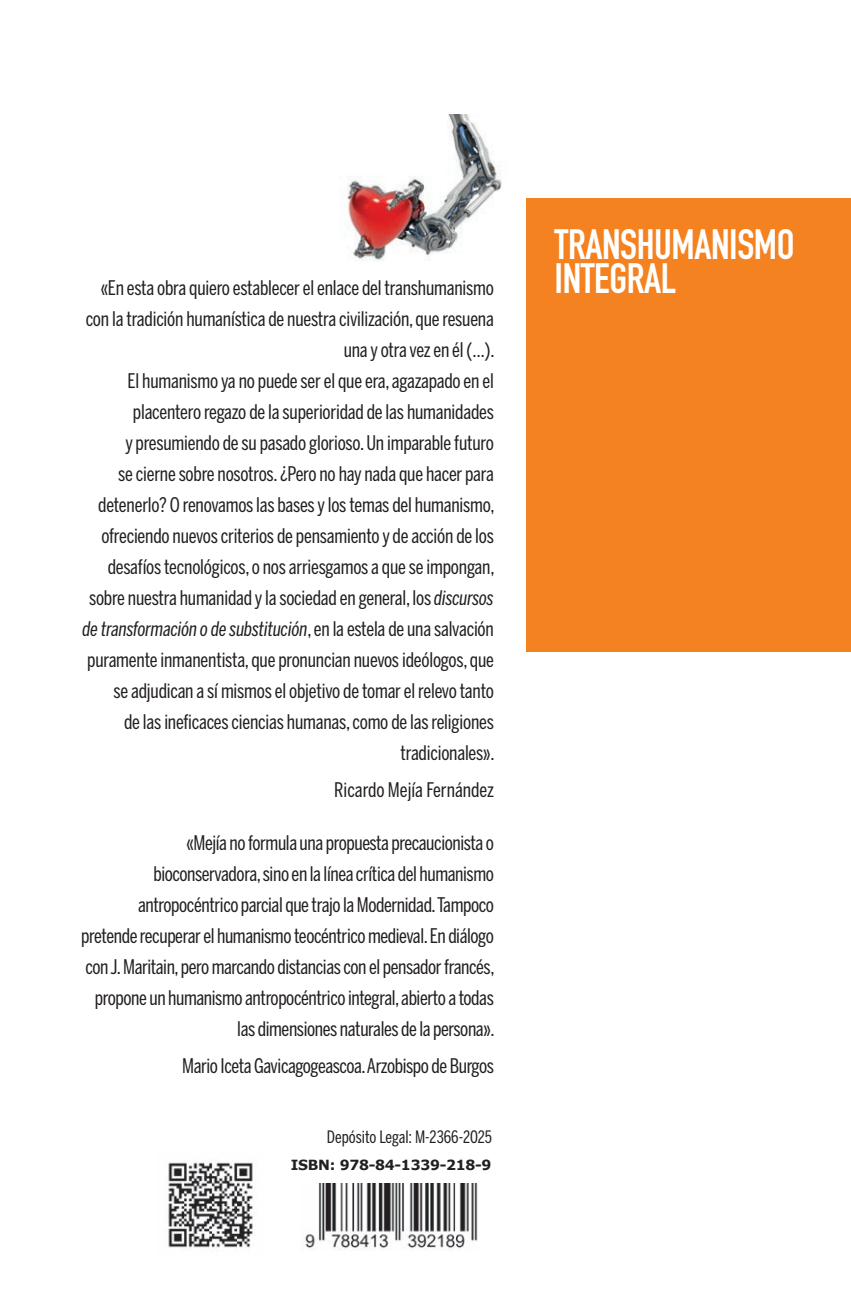
<style>
.page{position:relative;width:851px;height:1304px;background:#fff}
.page>*{position:absolute;margin:0;border:0;box-sizing:border-box;transform-origin:0 0}
.t1{font:700 41.8px/33.4px "DIN Condensed";letter-spacing:-.01em;color:#fff}
.t2{font:20px/31px "Benton Sans Comp";letter-spacing:-.015em;color:#231f20;text-align:right}
.t3{font:17px "Benton Sans Comp";color:#231f20}
.t4{font:700 14px "Verdana";letter-spacing:-.02em;color:#231f20}
.s1{font-style:italic}
</style>
<div class="page">
<img style="left:344px;top:115px;width:158px;height:146px">
<img style="left:302px;top:1184px;width:176px;height:66px">
<div style="left:526px;top:198px;width:324px;height:454px;background:#f58220"></div>
<img style="left:166px;top:1160px;width:87px;height:88px">
<p class="t2" style="left:82px;top:272px;width:413px">«En esta obra quiero establecer el enlace del transhumanismo con la tradición humanística de nuestra civilización, que resuena una y otra vez en él (…).<br>El humanismo ya no puede ser el que era, agazapado en el placentero regazo de la superioridad de las humanidades<br>y presumiendo de su pasado glorioso. Un imparable futuro<br>se cierne sobre nosotros. ¿Pero no hay nada que hacer para detenerlo? O renovamos las bases y los temas del humanismo, ofreciendo nuevos criterios de pensamiento y de acción de los desafíos tecnológicos, o nos arriesgamos a que se impongan, sobre nuestra humanidad y la sociedad en general, los <span class="s1">discursos de transformación o de substitución</span>, en la estela de una salvación puramente inmanentista, que pronuncian nuevos ideólogos, que se adjudican a sí mismos el objetivo de tomar el relevo tanto<br>de las ineficaces ciencias humanas, como de las religiones tradicionales».</p>
<p class="t2" style="left:334px;top:774px;width:161px">Ricardo Mejía Fernández</p>
<p class="t2" style="left:81px;top:828px;width:415px">«Mejía no formula una propuesta precaucionista o bioconservadora, sino en la línea crítica del humanismo antropocéntrico parcial que trajo la Modernidad. Tampoco pretende recuperar el humanismo teocéntrico medieval. En diálogo con J. Maritain, pero marcando distancias con el pensador francés, propone un humanismo antropocéntrico integral, abierto a todas las dimensiones naturales de la persona».</p>
<p class="t2" style="left:182px;top:1050px;width:313px">Mario Iceta Gavicagogeascoa. Arzobispo de Burgos</p>
<p class="t3" style="left:327px;top:1127px;width:167px">Depósito Legal: M-2366-2025</p>
<p class="t4" style="left:291px;top:1156px;width:202px">ISBN: 978-84-1339-218-9</p>
<p class="t1" style="left:554px;top:228px;width:241px">TRANSHUMANISMO<br>INTEGRAL</p>
</div>
